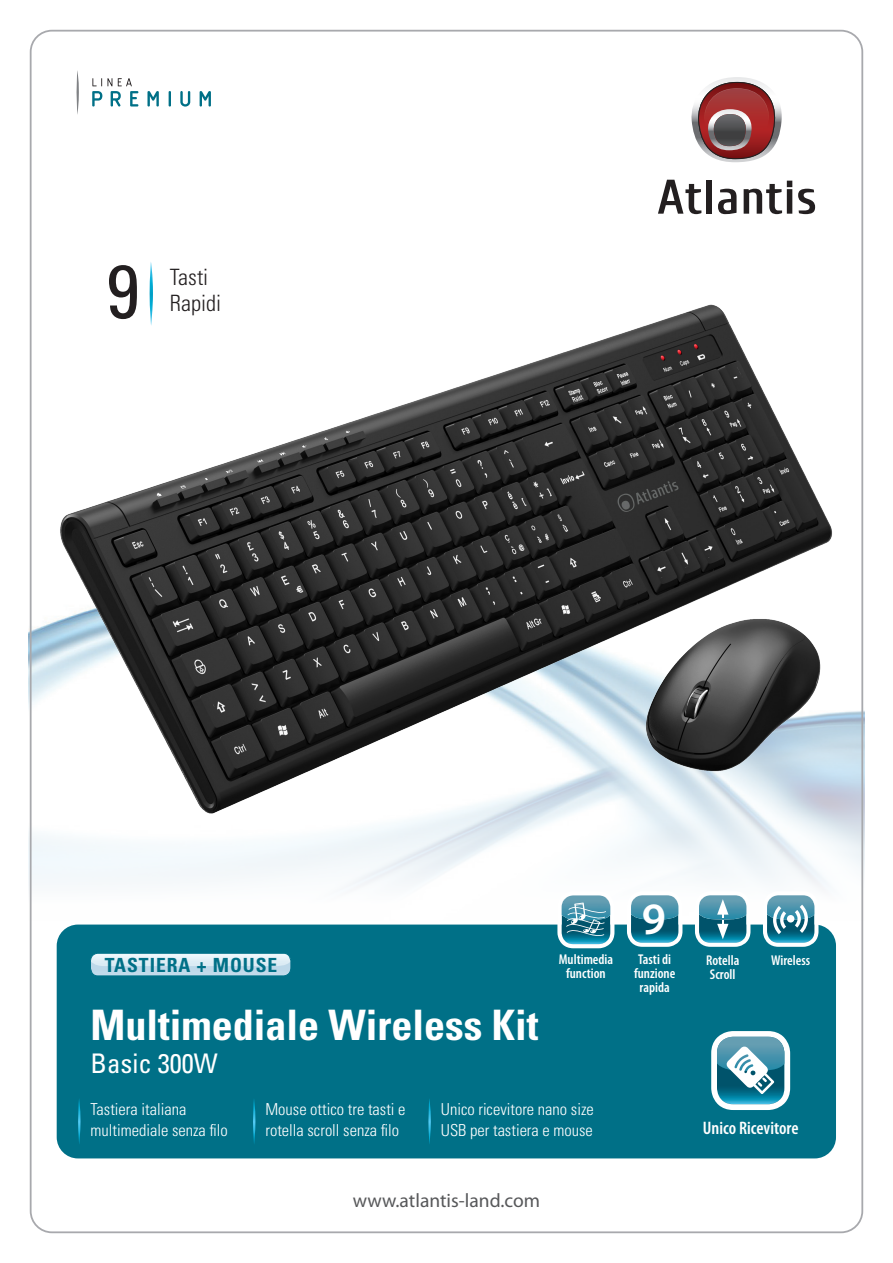
<style>
.page{position:relative;width:893px;height:1263px;background:#fff}
.page>*{position:absolute;margin:0;border:0;box-sizing:border-box;transform-origin:0 0}
.t1{font:condensed 75px "Univers LT Std";color:#231f20}
.t2{font:600 45px "Myriad Pro";color:#fff}
.t3{font:700 condensed 42px "Univers LT Std";color:#fff}
.t4{font:condensed 27px "Univers LT Std";color:#fff}
.t5{font:300 condensed 22.5px "Univers LT Std";color:#231f20}
.t6{font:19.5px "Myriad Pro";color:#57585a}
.t7{font:700 condensed 19.5px "Univers LT Std";letter-spacing:.05em;color:#007087}
.t8{font:600 condensed 18.15px "Myriad Pro";color:#fff}
.t9{font:300 condensed 16.5px/21px "Univers LT Std";color:#fff}
.t10{font:600 condensed 14.25px/14.2px "Myriad Pro";color:#fff;text-align:center}
</style>
<div class="page">
<img style="left:33px;top:278px;width:827px;height:551px">
<div style="left:57px;top:924px;width:779px;height:234px;background:#007087;border-radius:21px"></div>
<svg style="left:78px;top:1099px;width:3px;height:45px"></svg>
<svg style="left:253px;top:1100px;width:2px;height:44px"></svg>
<svg style="left:428px;top:1099px;width:3px;height:45px"></svg>
<hr style="left:77px;top:70px;width:2px;height:45px;background:#808285;border-radius:50%">
<svg style="left:92px;top:78px;width:119px;height:29px"></svg>
<svg style="left:658px;top:180px;width:43px;height:34px"></svg>
<div style="left:706px;top:180px;width:6px;height:34px;background:#231f20"></div>
<svg style="left:718px;top:189px;width:18px;height:25px"></svg>
<svg style="left:744px;top:181px;width:48px;height:33px"></svg>
<svg style="left:798px;top:189px;width:17px;height:25px"></svg>
<svg style="left:691px;top:77px;width:91px;height:85px"></svg>
<svg style="left:90px;top:953px;width:201px;height:23px;background:#c2dce8"></svg>
<svg style="left:711px;top:1031px;width:79px;height:79px;background:#79b0bf"></svg>
<svg style="left:150px;top:262px;width:3px;height:64px"></svg>
<svg style="left:763px;top:891px;width:55px;height:56px"></svg>
<svg style="left:557px;top:895px;width:57px;height:53px"></svg>
<svg style="left:627px;top:891px;width:55px;height:56px"></svg>
<svg style="left:695px;top:891px;width:55px;height:56px"></svg>
<p class="t1" style="left:106px;top:244px;width:35px">9</p>
<p class="t5" style="left:170px;top:263px;width:40px">Tasti</p>
<p class="t5" style="left:170px;top:289px;width:53px">Rapidi</p>
<p class="t7" style="left:105px;top:953px;width:174px">TASTIERA + MOUSE</p>
<p class="t3" style="left:91px;top:1000px;width:450px">Multimediale Wireless Kit</p>
<p class="t4" style="left:91px;top:1047px;width:129px">Basic 300W</p>
<p class="t10" style="left:559px;top:952px;width:56px">Multimedia</p>
<p class="t10" style="left:566px;top:966px;width:41px">function</p>
<p class="t9" style="left:91px;top:1099px;width:97px">Tastiera italiana</p>
<p class="t9" style="left:91px;top:1120px;width:139px">multimediale senza filo</p>
<p class="t9" style="left:265px;top:1099px;width:142px">Mouse ottico tre tasti e rotella scroll senza filo</p>
<p class="t9" style="left:441px;top:1099px;width:155px">Unico ricevitore nano size</p>
<p class="t9" style="left:441px;top:1120px;width:154px">USB per tastiera e mouse</p>
<p class="t6" style="left:353px;top:1189px;width:189px">www.atlantis-land.com</p>
<p class="t2" style="left:642px;top:893px;width:26px">9</p>
<p class="t10" style="left:638px;top:952px;width:34px">Tasti di</p>
<p class="t10" style="left:634px;top:966px;width:43px">funzione rapida</p>
<p class="t10" style="left:706px;top:953px;width:35px">Rotella</p>
<p class="t10" style="left:771px;top:953px;width:40px">Wireless</p>
<p class="t10" style="left:710px;top:967px;width:27px">Scroll</p>
<p class="t8" style="left:703px;top:1118px;width:97px">Unico Ricevitore</p>
</div>
